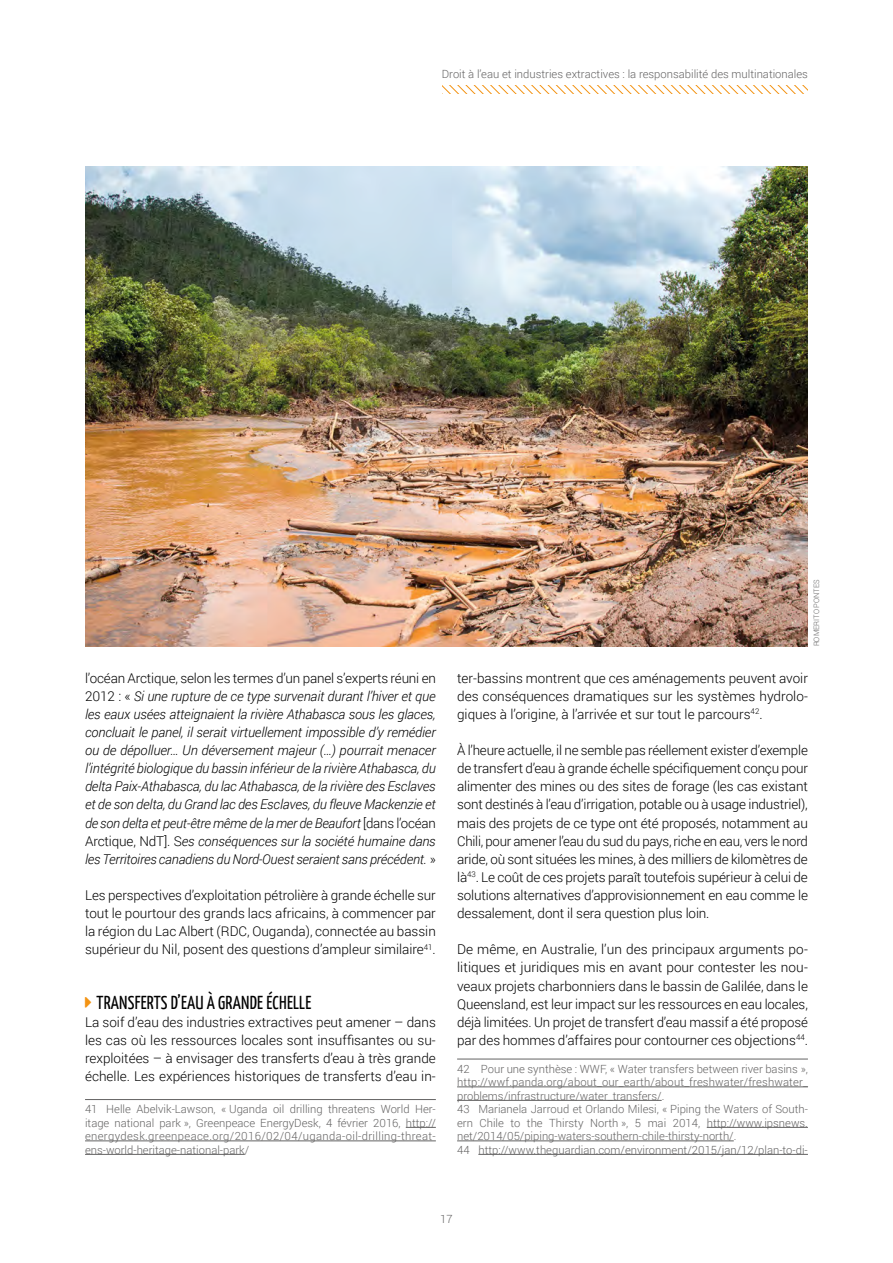
<style>
.page{position:relative;width:893px;height:1263px;background:#fff}
.page>*{position:absolute;margin:0;border:0;box-sizing:border-box;transform-origin:0 0}
.t1{font:18.75px "Yanone Kaffeesatz";letter-spacing:.01em;color:#000}
.t2{font:300 13.5px/18.1px "Roboto";color:#000;text-align:justify}
.t3{font:italic 300 13.5px/18.1px "Roboto";letter-spacing:-.015em;color:#000;text-align:justify}
.t4{font:300 11.25px/13.5px "Roboto";color:#646363;text-align:justify}
.t5{font:300 7.5px "Roboto";color:#646363}
.s1{font-style:normal}
</style>
<div class="page">
<svg style="left:442px;top:85px;width:366px;height:9px"></svg>
<hr style="left:85px;top:1099px;width:351px;height:1px;background:#646363">
<hr style="left:406px;top:1127px;width:30px;height:1px;background:#646363">
<hr style="left:85px;top:1140px;width:351px;height:1px;background:#646363">
<hr style="left:85px;top:1154px;width:160px;height:1px;background:#646363">
<hr style="left:457px;top:1059px;width:351px;height:1px;background:#646363">
<hr style="left:457px;top:1086px;width:351px;height:1px;background:#646363">
<hr style="left:457px;top:1100px;width:205px;height:1px;background:#646363">
<hr style="left:707px;top:1127px;width:101px;height:1px;background:#646363">
<hr style="left:457px;top:1140px;width:277px;height:1px;background:#646363">
<hr style="left:478px;top:1154px;width:330px;height:1px;background:#646363">
<img style="left:85px;top:167px;width:723px;height:479px">
<p class="t4" style="left:442px;top:67px;width:368px">Droit à l’eau et industries extractives : la responsabilité des multinationales</p>
<p class="t3" style="left:85px;top:668px;width:352px"><span class="s1">l’océan Arctique, selon les termes d’un panel s’experts réuni en 2012 : «</span> Si une rupture de ce type survenait durant l’hiver et que les eaux usées atteignaient la rivière Athabasca sous les glaces, concluait le panel, il serait virtuellement impossible d’y remédier ou de dépolluer… Un déversement majeur (…) pourrait menacer l’intégrité biologique du bassin inférieur de la rivière Athabasca, du delta Paix-Athabasca, du lac Athabasca, de la rivière des Esclaves et de son delta, du Grand lac des Esclaves, du fleuve Mackenzie et de son delta et peut-être même de la mer de Beaufort <span class="s1">[dans l’océan Arctique, NdT]. S</span>es conséquences sur la société humaine dans les Territoires canadiens du Nord-Ouest seraient sans précédent. <span class="s1">»</span></p>
<p class="t2" style="left:85px;top:886px;width:352px">Les perspectives d’exploitation pétrolière à grande échelle sur tout le pourtour des grands lacs africains, à commencer par la région du Lac Albert (RDC, Ouganda), connectée au bassin supérieur du Nil, posent des questions d’ampleur similaire<sup>41</sup>.</p>
<h1 class="t1" style="left:97px;top:991px;width:216px">TRANSFERTS D’EAU À GRANDE ÉCHELLE</h1>
<p class="t2" style="left:85px;top:1012px;width:352px">La soif d’eau des industries extractives peut amener – dans les cas où les ressources locales sont insuffisantes ou su&shy;rexploitées – à envisager des transferts d’eau à très grande échelle. Les expériences historiques de transferts d’eau in-</p>
<p class="t4" style="left:85px;top:1102px;width:352px">41 Helle Abelvik-Lawson, « Uganda oil drilling threatens World Her&shy;itage national park », Greenpeace EnergyDesk, 4 février 2016, http:// energydesk.greenpeace.org/2016/02/04/uganda-oil-drilling-threat&shy;ens-world-heritage-national-park/</p>
<p class="t5" style="left:811px;top:646px;width:69px;rotate:-90deg">ROMERITO PONTES</p>
<p class="t2" style="left:457px;top:668px;width:352px">ter-bassins montrent que ces aménagements peuvent avoir des conséquences dramatiques sur les systèmes hydrolo&shy;giques à l’origine, à l’arrivée et sur tout le parcours<sup>42</sup>.</p>
<p class="t2" style="left:457px;top:741px;width:352px">À l’heure actuelle, il ne semble pas réellement exister d’exemple de transfert d’eau à grande échelle spécifiquement conçu pour alimenter des mines ou des sites de forage (les cas existant sont destinés à l’eau d’irrigation, potable ou à usage industriel), mais des projets de ce type ont été proposés, notamment au Chili, pour amener l’eau du sud du pays, riche en eau, vers le nord aride, où sont situées les mines, à des milliers de kilomètres de là<sup>43</sup>. Le coût de ces projets paraît toutefois supérieur à celui de solutions alternatives d’approvisionnement en eau comme le dessalement, dont il sera question plus loin.</p>
<p class="t2" style="left:457px;top:940px;width:352px">De même, en Australie, l’un des principaux arguments po&shy;litiques et juridiques mis en avant pour contester les nou&shy;veaux projets charbonniers dans le bassin de Galilée, dans le Queensland, est leur impact sur les ressources en eau locales, déjà limitées. Un projet de transfert d’eau massif a été proposé par des hommes d’affaires pour contourner ces objections<sup>44</sup>.</p>
<p class="t4" style="left:457px;top:1061px;width:352px;text-align:left">42 Pour une synthèse : WWF, « Water transfers between river basins », http://wwf.panda.org/about_our_earth/about_freshwater/freshwater_ problems/infrastructure/water_transfers/.<br>43 Marianela Jarroud et Orlando Milesi, « Piping the Waters of South&shy;ern Chile to the Thirsty North », 5 mai 2014, http://www.ipsnews. net/2014/05/piping-waters-southern-chile-thirsty-north/.<br>44 http://www.theguardian.com/environment/2015/jan/12/plan-to-di-</p>
<p class="t4" style="left:440px;top:1212px;width:14px">17</p>
</div>
